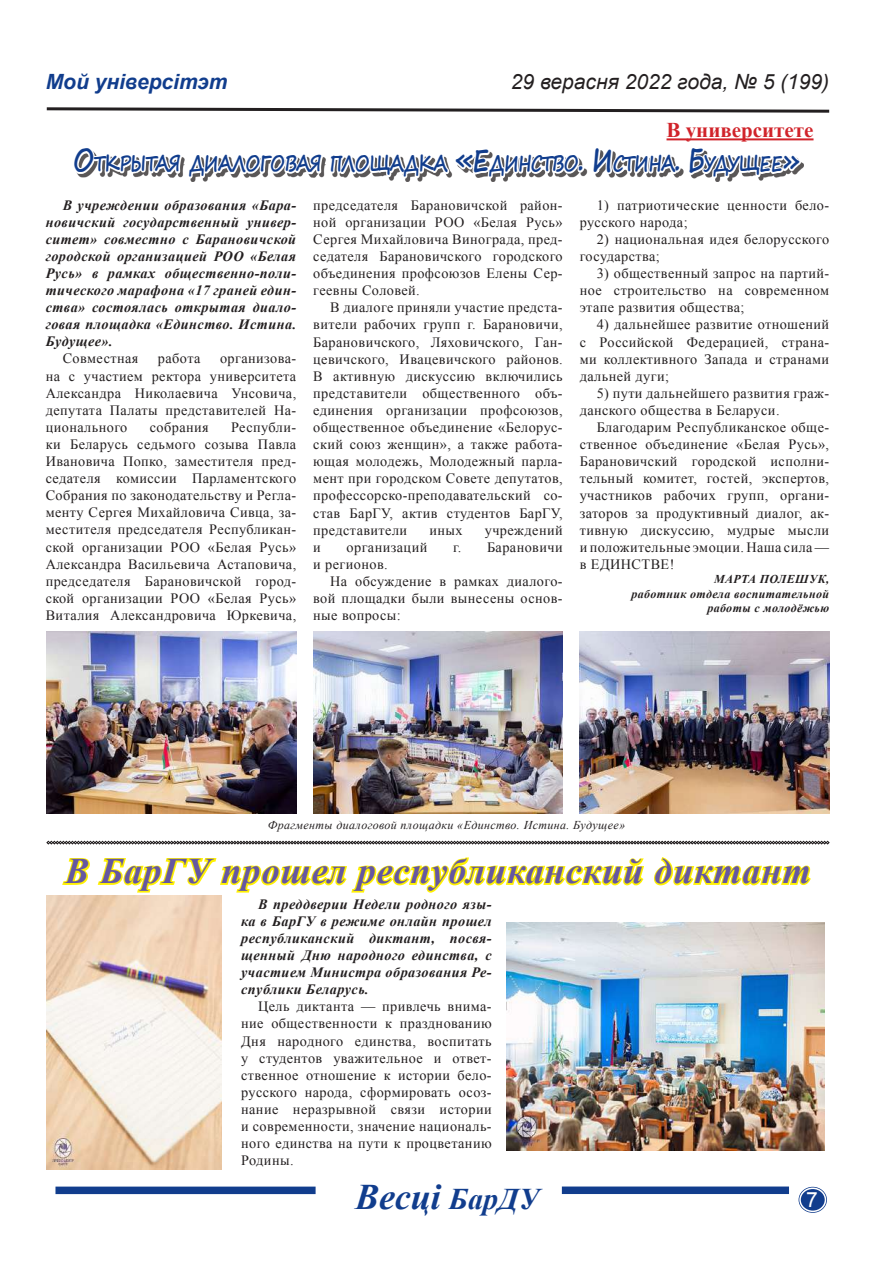
<style>
.page{position:relative;width:893px;height:1263px;background:#fff}
.page>*{position:absolute;margin:0;border:0;box-sizing:border-box;transform-origin:0 0}
.t1{font:italic 700 36px "Times New Roman";letter-spacing:.03em;color:#6557a1}
.t2{font:italic 700 36px "Times New Roman";color:#113d8d}
.t3{font:700 21.3px "Segoe Print";letter-spacing:-.055em;color:#113d8d;scale:.79 1}
.t4{font:italic 21px "Arial";color:#231f20}
.t5{font:italic 700 21px "Arial";color:#113d8d}
.t6{font:700 21px "Times New Roman";color:#d1232a}
.t7{font:21px "Arial";color:#fff}
.t8{font:14.25px/17.1px "Times New Roman";letter-spacing:.03em;color:#231f20;text-align:justify}
.t9{font:italic 700 14.25px/17.1px "Times New Roman";letter-spacing:.03em;color:#231f20;text-align:justify}
.t10{font:italic 700 12px/14.4px "Times New Roman";letter-spacing:.03em;color:#231f20;text-align:right}
.t11{font:italic 12px "Times New Roman";letter-spacing:.03em;color:#231f20}
.s1{font-size:30.45px}
.s2{font-size:30px}
</style>
<div class="page">
<svg style="left:46px;top:107px;width:784px;height:75px"></svg>
<hr style="left:666px;top:138px;width:147px;height:2px;background:#d1232a">
<div style="left:55px;top:1186px;width:261px;height:8px;background:#113d8d"></div>
<div style="left:562px;top:1186px;width:227px;height:8px;background:#113d8d"></div>
<svg style="left:798px;top:1187px;width:29px;height:26px"></svg>
<div style="left:796px;top:1184px;width:33px;height:31px;border:1px solid #fff;border-radius:50%"></div>
<div style="left:799px;top:1187px;width:27px;height:25px;border:1px solid #fff;border-radius:50%"></div>
<svg style="left:47px;top:841px;width:782px;height:3px"></svg>
<img style="left:47px;top:631px;width:249px;height:183px">
<img style="left:313px;top:631px;width:250px;height:183px">
<img style="left:580px;top:631px;width:249px;height:183px">
<svg style="left:62px;top:857px;width:582px;height:36px"></svg>
<svg style="left:653px;top:857px;width:158px;height:29px"></svg>
<img style="left:507px;top:923px;width:318px;height:228px">
<img style="left:47px;top:896px;width:175px;height:273px">
<h3 class="t5" style="left:46px;top:68px;width:183px">Мой універсітэт</h3>
<h3 class="t4" style="left:511px;top:68px;width:320px">29 верасня 2022 года, № 5 (199)</h3>
<h3 class="t6" style="left:666px;top:116px;width:148px">В университете</h3>
<h2 class="t3" style="left:73px;top:144px;width:921px"><span class="s1">О</span>ткрытая диалоговая площадка <span class="s1">«Е</span>динство<span class="s1">. И</span> стина<span class="s1">. Б</span>удущее <span class="s1">»</span></h2>
<p class="t9" style="left:46px;top:196px;width:252px;text-indent:17px">В учреждении образования «Бара&shy;новичский государственный универ&shy;ситет» совместно с Барановичской городской организацией РОО «Белая Русь» в рамках общественно-поли&shy;тического марафона «17 граней един&shy;ства» состоялась открытая диало&shy;говая площадка «Единство. Истина.<br>Будущее».</p>
<p class="t8" style="left:63px;top:350px;width:77px">Совместная</p>
<p class="t8" style="left:158px;top:350px;width:44px">работа</p>
<p class="t8" style="left:46px;top:350px;width:252px;text-indent:174px">организова&shy;на с участием ректора университета Александра Николаевича Унсовича, депутата Палаты представителей На&shy;ционального</p>
<p class="t8" style="left:46px;top:418px;width:252px;text-indent:185px">Республи&shy;ки Беларусь седьмого созыва Павла Ивановича Попко, заместителя пред&shy;седателя комиссии Парламентского Собрания по законодательству и Регла&shy;менту Сергея Михайловича Сивца, за&shy;местителя председателя Республикан&shy;ской организации РОО «Белая Русь» Александра Васильевича Астаповича, председателя Барановичской город&shy;ской организации РОО «Белая Русь» Виталия Александровича Юркевича,</p>
<p class="t8" style="left:150px;top:418px;width:60px">собрания</p>
<p class="t8" style="left:313px;top:196px;width:251px">председателя Барановичской район&shy;ной организации РОО «Белая Русь» Сергея Михайловича Винограда, пред&shy;седателя Барановичского городского объединения профсоюзов Елены Сер&shy;геевны Соловей.</p>
<p class="t8" style="left:313px;top:299px;width:251px;text-indent:17px">В диалоге приняли участие предста&shy;вители рабочих групп г. Барановичи, Барановичского, Ляховичского, Ган&shy;цевичского, Ивацевичского районов.<br>В активную дискуссию включились представители общественного объ&shy;единения организации профсоюзов, общественное объединение «Белорус&shy;ский союз женщин», а также работа&shy;ющая молодежь, Молодежный парла&shy;мент при городском Совете депутатов, профессорско-преподавательский со&shy;став БарГУ, актив студентов БарГУ, представители</p>
<p class="t8" style="left:429px;top:521px;width:35px">иных</p>
<p class="t8" style="left:485px;top:521px;width:79px">учреждений</p>
<p class="t8" style="left:313px;top:538px;width:9px">и</p>
<p class="t8" style="left:347px;top:538px;width:82px">организаций</p>
<p class="t8" style="left:453px;top:538px;width:111px">г. Барановичи</p>
<p class="t8" style="left:313px;top:555px;width:76px">и регионов.</p>
<p class="t8" style="left:330px;top:572px;width:234px">На обсуждение в рамках диалого-</p>
<p class="t8" style="left:313px;top:589px;width:251px">вой площадки были вынесены основ-</p>
<p class="t8" style="left:313px;top:607px;width:89px">ные вопросы:</p>
<p class="t8" style="left:580px;top:196px;width:251px;text-indent:17px">1) патриотические ценности бело&shy;русского народа;</p>
<p class="t8" style="left:580px;top:230px;width:251px;text-indent:17px">2) национальная идея белорусского государства;</p>
<p class="t8" style="left:580px;top:265px;width:251px;text-indent:17px">3) общественный запрос на партий&shy;ное строительство на современном этапе развития общества;</p>
<p class="t8" style="left:580px;top:316px;width:251px;text-indent:17px">4) дальнейшее развитие отношений с Российской Федерацией, страна&shy;ми коллективного Запада и странами дальней дуги;</p>
<p class="t8" style="left:580px;top:384px;width:251px;text-indent:17px">5) пути дальнейшего развития граж&shy;данского общества в Беларуси.</p>
<p class="t8" style="left:580px;top:418px;width:251px;text-indent:17px">Благодарим Республиканское обще&shy;ственное объединение «Белая Русь», Барановичский городской исполни&shy;тельный комитет, гостей, экспертов, участников рабочих групп, органи&shy;заторов за продуктивный диалог, ак&shy;тивную дискуссию, мудрые мысли и положительные эмоции. Наша сила — в ЕДИНСТВЕ!</p>
<p class="t10" style="left:631px;top:572px;width:199px">МАРТА ПОЛЕШУК,<br>работник отдела воспитательной работы с молодёжью</p>
<p class="t11" style="left:268px;top:817px;width:359px">Фрагменты диалоговой площадки «Единство. Истина. Будущее»</p>
<h1 class="t1" style="left:65px;top:846px;width:747px">В БарГУ прошел республиканский диктант</h1>
<p class="t9" style="left:241px;top:895px;width:252px;text-indent:17px">В преддверии Недели родного язы&shy;ка в БарГУ в режиме онлайн прошел республиканский диктант, посвя&shy;щенный Дню народного единства, с участием Министра образования Ре&shy;спублики Беларусь.</p>
<p class="t8" style="left:241px;top:998px;width:252px;text-indent:17px">Цель диктанта — привлечь внима&shy;ние общественности к празднованию Дня народного единства, воспитать у студентов уважительное и ответ&shy;ственное отношение к истории бело&shy;русского народа, сформировать осоз&shy;нание неразрывной связи истории и современности, значение националь&shy;ного единства на пути к процветанию Родины.</p>
<h1 class="t2" style="left:355px;top:1172px;width:186px">Весці <span class="s2">БарДУ</span></h1>
<h3 class="t7" style="left:806px;top:1186px;width:13px">7</h3>
</div>
